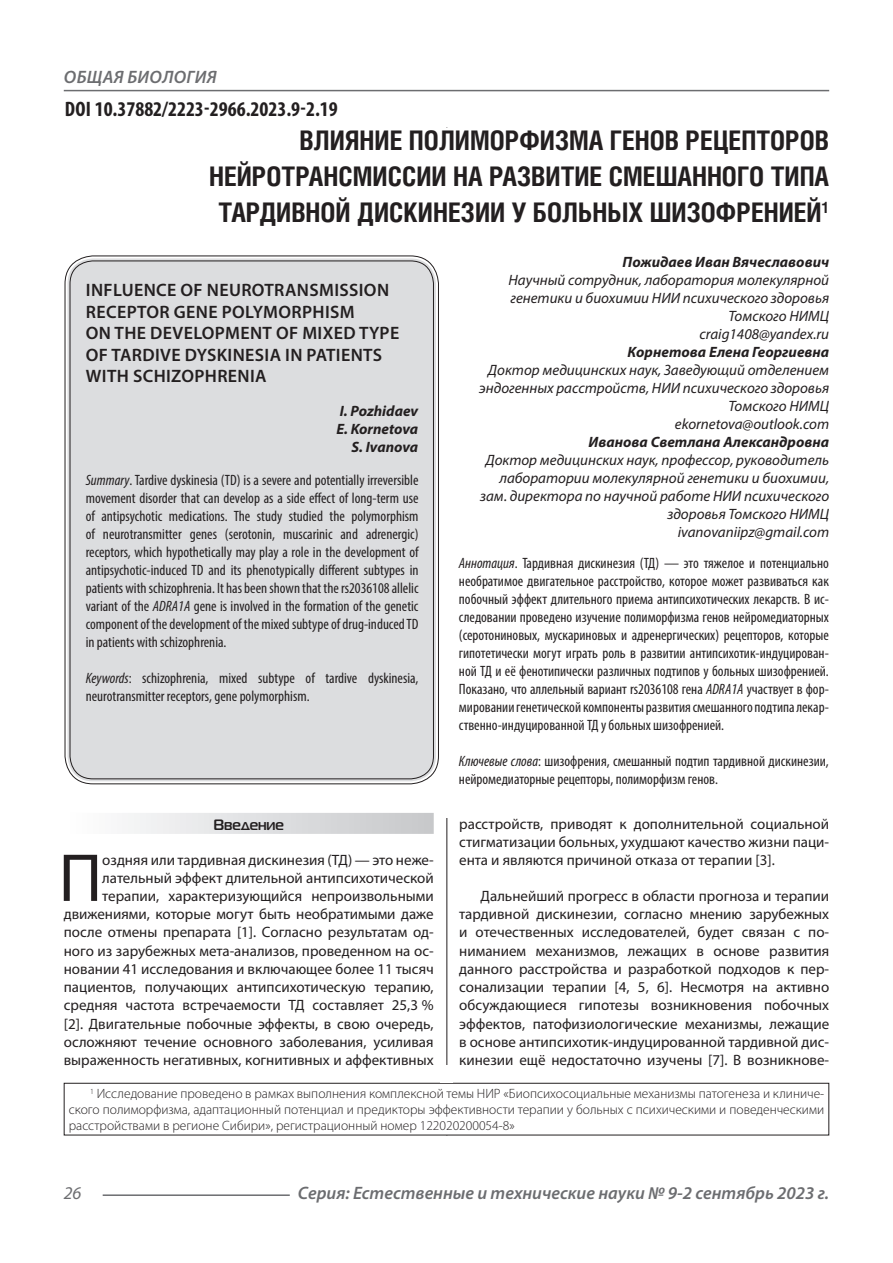
<style>
.page{position:relative;width:893px;height:1263px;background:#fff}
.page>*{position:absolute;margin:0;border:0;box-sizing:border-box;transform-origin:0 0}
.Статья_текст_первый{font:68.4px "Myriad Pro";color:#231f20}
.Статья_название{font:700 27px/36px "Helios Cond C";color:#231f20;text-align:right}
.ДОИ{font:700 condensed 21px "Myriad Pro";color:#231f20}
.Статья_название_англ{font:600 18px/21.6px "Myriad Pro";letter-spacing:.02em;color:#231f20}
.t1{font:italic 600 18px "Myriad Pro";color:#6c6d70}
.t2{font:italic 600 18px "Myriad Pro";letter-spacing:.02em;color:#6c6d70}
.t3{font:italic 18px "Myriad Pro";color:#6c6d70}
.Статья_аннотация_тек{font:condensed 15px/18px "Myriad Pro";color:#231f20;text-align:justify}
.Статья_аннотация_анг{font:condensed 15px/18px "Myriad Pro";color:#231f20;text-align:justify}
.Статья_текст_первый-2{font:15px/18.1px "Myriad Pro";color:#231f20;text-align:right}
.Статья_текст{font:15px/18.3px "Myriad Pro";color:#231f20;text-align:justify}
.Статья_автор_инфо{font:italic 15px/18px "Myriad Pro";color:#231f20;text-align:right}
.Статья_автор_инфо-2{font:italic 700 15px "Myriad Pro";color:#231f20}
.Статья_автор_англ{font:italic 700 15px "Myriad Pro";color:#231f20}
.Статья_подзаголовок{font:700 15px "Magistral C";color:#231f20}
.Сноска{font:300 13.5px/16.2px "Myriad Pro";color:#231f20;text-align:justify}
.s1{font-style:italic}
</style>
<div class="page">
<hr style="left:446px;top:128px;width:1px;height:1007px;background:#231f20">
<hr style="left:103px;top:1194px;width:187px;height:2px;background:#6c6d70">
<hr style="left:64px;top:90px;width:765px;height:1px;background:#6c6d70">
<div style="left:444px;top:128px;width:10px;height:689px;background:#fff"></div>
<div style="left:68px;top:258px;width:368px;height:523px;background:#dcdddf;border-radius:26px"></div>
<div style="left:64px;top:813px;width:370px;height:21px;background:linear-gradient(to right,#fefeff,#c6c8ca)"></div>
<div style="left:64px;top:1083px;width:765px;height:52px;background:#fff"></div>
<div style="left:64px;top:1083px;width:765px;height:52px;border:1px solid #231f20"></div>
<div style="left:440px;top:1065px;width:12px;height:18px;background:#fff"></div>
<p class="t2" style="left:64px;top:66px;width:154px">ОБЩАЯ БИОЛОГИЯ</p>
<p class="ДОИ" style="left:65px;top:96px;width:275px">DOI 10.37882/2223-2966.2023.9-2.19</p>
<p class="Статья_название" style="left:209px;top:122px;width:622px">ВЛИЯНИЕ ПОЛИМОРФИЗМА ГЕНОВ РЕЦЕПТОРОВ<br>НЕЙРОТРАНСМИССИИ НА РАЗВИТИЕ СМЕШАННОГО ТИПА<br>ТАРДИВНОЙ ДИСКИНЕЗИИ У БОЛЬНЫХ ШИЗОФРЕНИЕЙ<sup>1</sup></p>
<p class="Статья_автор_инфо-2" style="left:623px;top:252px;width:208px">Пожидаев Иван Вячеславович</p>
<p class="Статья_автор_инфо" style="left:508px;top:270px;width:322px">Научный сотрудник, лаборатория молекулярной генетики и биохимии НИИ психического здоровья<br>Томского НИМЦ</p>
<p class="Статья_автор_инфо" style="left:699px;top:324px;width:131px">craig1408@yandex.ru</p>
<p class="Статья_автор_инфо-2" style="left:628px;top:342px;width:203px">Корнетова Елена Георгиевна</p>
<p class="Статья_автор_инфо" style="left:479px;top:360px;width:351px">Доктор медицинских наук, Заведующий отделением эндогенных расстройств, НИИ психического здоровья<br>Томского НИМЦ</p>
<p class="Статья_автор_инфо" style="left:675px;top:414px;width:156px">ekornetova@outlook.com</p>
<p class="Статья_автор_инфо-2" style="left:588px;top:432px;width:242px">Иванова Светлана Александровна</p>
<p class="Статья_автор_инфо" style="left:480px;top:450px;width:351px">Доктор медицинских наук, профессор, руководитель лаборатории молекулярной генетики и биохимии, зам. директора по научной работе НИИ психического здоровья Томского НИМЦ</p>
<p class="Статья_автор_инфо" style="left:678px;top:522px;width:153px">ivanovaniipz@gmail.com</p>
<p class="Статья_аннотация_тек" style="left:459px;top:554px;width:371px"><span class="s1">Аннотация</span>. Тардивная дискинезия (ТД) — это тяжелое и потенциально необратимое двигательное расстройство, которое может развиваться как побочный эффект длительного приема антипсихотических лекарств. В ис&shy;следовании проведено изучение полиморфизма генов нейромедиаторных (серотониновых, мускариновых и адренергических) рецепторов, которые гипотетически могут играть роль в развитии антипсихотик-индуцирован&shy;ной ТД и её фенотипически различных подтипов у больных шизофренией.<br>Показано, что аллельный вариант rs2036108 гена <span class="s1">ADRA1A</span> участвует в фор&shy;мировании генетической компоненты развития смешанного подтипа лекар&shy;ственно-индуцированной ТД у больных шизофренией.</p>
<p class="Статья_аннотация_тек" style="left:459px;top:752px;width:371px"><span class="s1">Ключевые слова</span>: шизофрения, смешанный подтип тардивной дискинезии, нейромедиаторные рецепторы, полиморфизм генов.</p>
<p class="Статья_название_англ" style="left:86px;top:279px;width:315px">INFLUENCE OF NEUROTRANSMISSION<br>RECEPTOR GENE POLYMORPHISM<br>ON THE DEVELOPMENT OF MIXED TYPE<br>OF TARDIVE DYSKINESIA IN PATIENTS<br>WITH SCHIZOPHRENIA</p>
<p class="Статья_автор_англ" style="left:340px;top:401px;width:80px">I. Pozhidaev</p>
<p class="Статья_автор_англ" style="left:336px;top:419px;width:83px">E. Kornetova</p>
<p class="Статья_автор_англ" style="left:352px;top:437px;width:68px">S. Ivanova</p>
<p class="Статья_аннотация_анг" style="left:86px;top:470px;width:334px"><span class="s1">Summary</span>. Tardive dyskinesia (TD) is a severe and potentially irreversible movement disorder that can develop as a side effect of long-term use of antipsychotic medications. The study studied the polymorphism of neurotransmitter genes (serotonin, muscarinic and adrenergic) receptors, which hypothetically may play a role in the development of antipsychotic-induced TD and its phenotypically different subtypes in patients with schizophrenia. It has been shown that the rs2036108 allelic variant of the <span class="s1">ADRA1A</span> gene is involved in the formation of the genetic component of the development of the mixed subtype of drug-induced TD in patients with schizophrenia.</p>
<p class="Статья_аннотация_анг" style="left:86px;top:668px;width:334px"><span class="s1">Keywords</span>: schizophrenia, mixed subtype of tardive dyskinesia, neurotransmitter receptors, gene polymorphism.</p>
<p class="Статья_подзаголовок" style="left:213px;top:815px;width:72px">Введение</p>
<p class="Статья_текст_первый-2" style="left:64px;top:850px;width:371px">оздняя или тардивная дискинезия (ТД) — это неже&shy;лательный эффект длительной антипсихотической терапии, характеризующийся непроизвольными движениями, которые могут быть необратимыми даже после отмены препарата [1]. Согласно результатам од&shy;ного из зарубежных мета-анализов, проведенном на ос&shy;новании 41 исследования и включающее более 11 тысяч пациентов, получающих антипсихотическую терапию, средняя частота встречаемости ТД составляет 25,3 % [2]. Двигательные побочные эффекты, в свою очередь, осложняют течение основного заболевания, усиливая выраженность негативных, когнитивных и аффективных</p>
<p class="Статья_текст_первый" style="left:59px;top:836px;width:45px">П</p>
<p class="Статья_текст_первый-2" style="left:459px;top:814px;width:371px;text-align:justify">расстройств, приводят к дополнительной социальной стигматизации больных, ухудшают качество жизни паци&shy;ента и являются причиной отказа от терапии [3].</p>
<p class="Статья_текст" style="left:459px;top:886px;width:371px;text-indent:21px">Дальнейший прогресс в области прогноза и терапии тардивной дискинезии, согласно мнению зарубежных и отечественных исследователей, будет связан с по&shy;ниманием механизмов, лежащих в основе развития данного расстройства и разработкой подходов к пер&shy;сонализации терапии [4, 5, 6]. Несмотря на активно обсуждающиеся гипотезы возникновения побочных эффектов, патофизиологические механизмы, лежащие в основе антипсихотик-индуцированной тардивной дис&shy;кинезии ещё недостаточно изучены [7]. В возникнове-</p>
<p class="Сноска" style="left:69px;top:1085px;width:757px;text-indent:21px"><sup>1</sup> Исследование проведено в рамках выполнения комплексной темы НИР «Биопсихосоциальные механизмы патогенеза и клиниче&shy;ского полиморфизма, адаптационный потенциал и предикторы эффективности терапии у больных с психическими и поведенческими расстройствами в регионе Сибири», регистрационный номер 122020200054-8»</p>
<p class="t3" style="left:64px;top:1182px;width:19px">26</p>
<p class="t1" style="left:298px;top:1182px;width:533px">Серия: Естественные и технические науки № 9-2 сентябрь 2023 г.</p>
</div>
